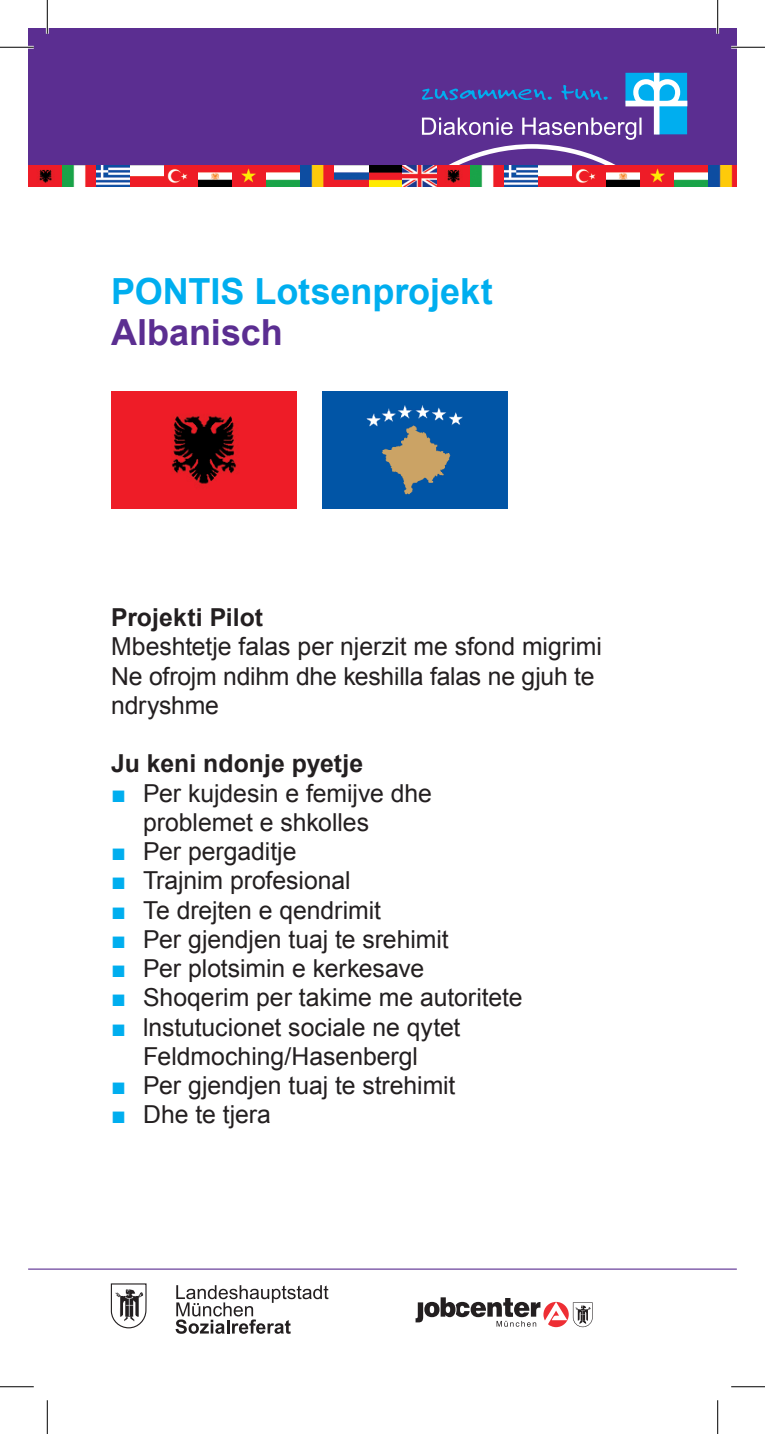
<style>
.page{position:relative;width:765px;height:1434px;background:#fff}
.page>*{position:absolute;margin:0;border:0;box-sizing:border-box;transform-origin:0 0}
.t1{font:700 36px "Arial";letter-spacing:-.005em;color:#00aeef}
.t2{font:700 36px "Arial";color:#5b2e91}
.t3{font:24.75px/29.2px "Arial";letter-spacing:-.005em;color:#231f20}
.t4{font:700 24.75px "Arial";color:#231f20}
.s1{color:#00aeef}
</style>
<div class="page">
<div style="left:28px;top:28px;width:708px;height:137px;background:#5b2e91"></div>
<svg style="left:421px;top:73px;width:266px;height:92px"></svg>
<img style="left:28px;top:165px;width:708px;height:22px">
<img style="left:111px;top:392px;width:185px;height:117px">
<img style="left:322px;top:392px;width:185px;height:117px">
<hr style="left:28px;top:1268px;width:708px;height:2px;background:#5b2e91">
<svg style="left:110px;top:1283px;width:37px;height:46px"></svg>
<img style="left:114px;top:1287px;width:30px;height:36px">
<svg style="left:175px;top:1285px;width:153px;height:49px"></svg>
<svg style="left:415px;top:1297px;width:177px;height:30px"></svg>
<hr style="left:0;top:46px;width:34px;height:3px;background:#fff">
<hr style="left:730px;top:46px;width:34px;height:3px;background:#fff">
<hr style="left:46px;top:0;width:3px;height:34px;background:#fff">
<hr style="left:716px;top:0;width:2px;height:34px;background:#fff">
<hr style="left:0;top:47px;width:34px;height:1px;background:#000">
<hr style="left:730px;top:47px;width:34px;height:1px;background:#000">
<hr style="left:0;top:1386px;width:34px;height:1px;background:#000">
<hr style="left:730px;top:1386px;width:34px;height:1px;background:#000">
<hr style="left:47px;top:0;width:1px;height:34px;background:#000">
<hr style="left:47px;top:1400px;width:1px;height:34px;background:#000">
<hr style="left:717px;top:0;width:1px;height:34px;background:#000">
<hr style="left:717px;top:1400px;width:1px;height:34px;background:#000">
<h1 class="t1" style="left:111px;top:267px;width:383px">PONTIS Lotsenprojekt</h1>
<h1 class="t2" style="left:111px;top:308px;width:173px">Albanisch</h1>
<p class="t4" style="left:111px;top:601px;width:153px">Projekti Pilot</p>
<p class="t3" style="left:111px;top:632px;width:492px">Mbeshtetje falas per njerzit me sfond migrimi<br>Ne ofrojm ndihm dhe keshilla falas ne gjuh te ndryshme</p>
<p class="t4" style="left:111px;top:747px;width:253px">Ju keni ndonje pyetje</p>
<p class="t3" style="left:143px;top:779px;width:290px;text-indent:-32px"><span class="s1">■</span> Per kujdesin e femijve dhe problemet e shkolles</p>
<p class="t3" style="left:111px;top:837px;width:187px"><span class="s1">■</span> Per pergaditje</p>
<p class="t3" style="left:111px;top:866px;width:241px"><span class="s1">■</span> Trajnim profesional</p>
<p class="t3" style="left:111px;top:896px;width:271px"><span class="s1">■</span> Te drejten e qendrimit</p>
<p class="t3" style="left:111px;top:925px;width:339px"><span class="s1">■</span> Per gjendjen tuaj te srehimit</p>
<p class="t3" style="left:111px;top:954px;width:314px"><span class="s1">■</span> Per plotsimin e kerkesave</p>
<p class="t3" style="left:111px;top:983px;width:412px"><span class="s1">■</span> Shoqerim per takime me autoritete</p>
<p class="t3" style="left:111px;top:1013px;width:351px;text-align:center"><span class="s1">■</span> lnstutucionet sociale ne qytet<br>Feldmoching/Hasenbergl</p>
<p class="t3" style="left:111px;top:1071px;width:346px"><span class="s1">■</span> Per gjendjen tuaj te strehimit</p>
<p class="t3" style="left:111px;top:1100px;width:161px"><span class="s1">■</span> Dhe te tjera</p>
</div>
